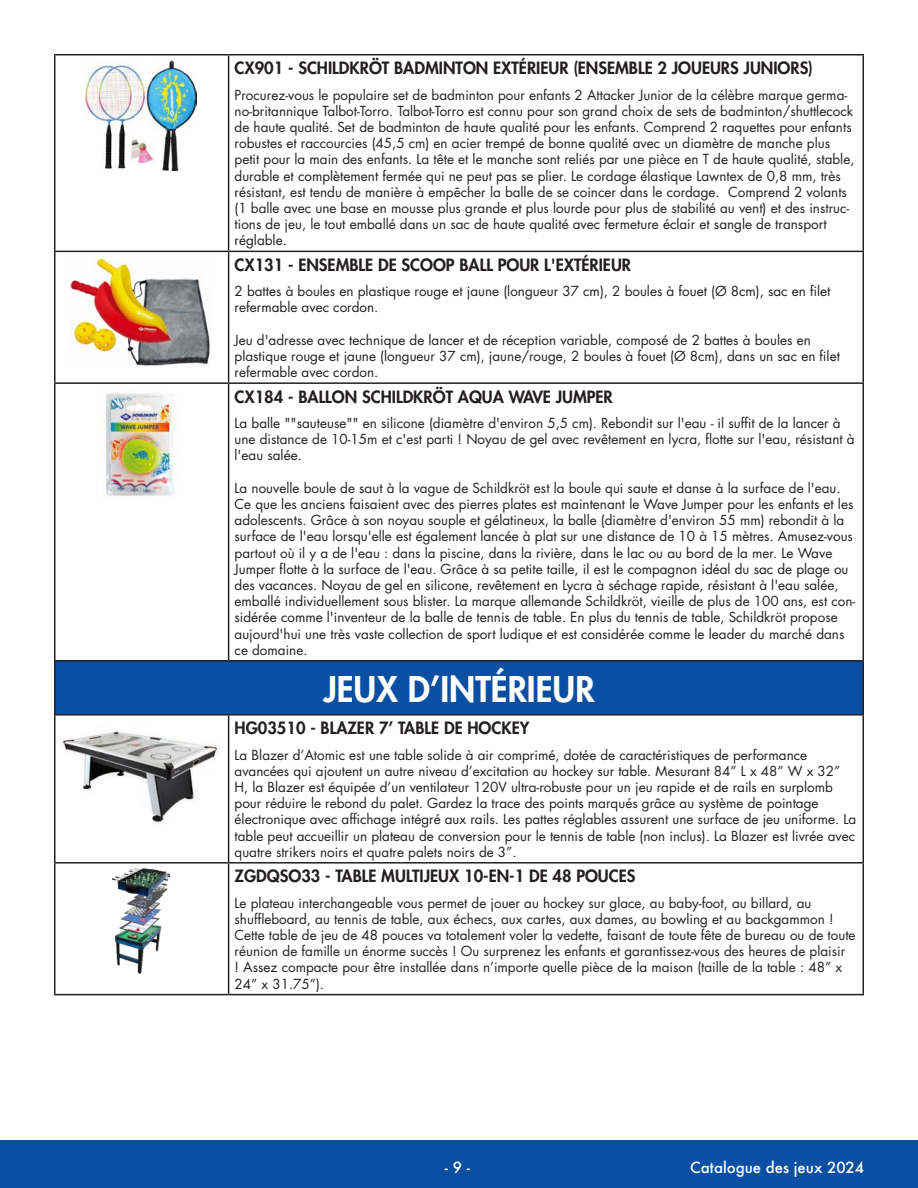
<style>
.page{position:relative;width:918px;height:1188px;background:#fff}
.page>*{position:absolute;margin:0;border:0;box-sizing:border-box;transform-origin:0 0}
.Body{font:800 34.5px "Futura Std";color:#fff}
.Body-2{font:800 16.5px "Futura Std";color:#231f20}
.t1{font:500 15px "Futura";color:#fff}
.Body-3{font:13.5px/16.2px "Futura Std";color:#231f20}
</style>
<div class="page">
<div style="left:0;top:1140px;width:918px;height:48px;background:#0a4fa2"></div>
<div style="left:55px;top:661px;width:808px;height:54px;background:#0a4fa2"></div>
<hr style="left:54px;top:54px;width:175px;height:2px;background:#231f20">
<hr style="left:54px;top:56px;width:2px;height:195px;background:#231f20">
<hr style="left:229px;top:54px;width:635px;height:2px;background:#231f20">
<hr style="left:228px;top:56px;width:1px;height:195px;background:#231f20">
<hr style="left:862px;top:56px;width:2px;height:195px;background:#231f20">
<hr style="left:54px;top:251px;width:175px;height:1px;background:#231f20">
<hr style="left:54px;top:252px;width:2px;height:130px;background:#231f20">
<hr style="left:229px;top:251px;width:635px;height:1px;background:#231f20">
<hr style="left:228px;top:252px;width:1px;height:130px;background:#231f20">
<hr style="left:862px;top:252px;width:2px;height:130px;background:#231f20">
<hr style="left:54px;top:382px;width:175px;height:2px;background:#231f20">
<hr style="left:54px;top:384px;width:2px;height:276px;background:#231f20">
<hr style="left:229px;top:382px;width:635px;height:2px;background:#231f20">
<hr style="left:228px;top:384px;width:1px;height:276px;background:#231f20">
<hr style="left:862px;top:384px;width:2px;height:276px;background:#231f20">
<hr style="left:54px;top:660px;width:175px;height:2px;background:#231f20">
<hr style="left:54px;top:662px;width:2px;height:52px;background:#231f20">
<hr style="left:229px;top:660px;width:635px;height:2px;background:#231f20">
<hr style="left:862px;top:662px;width:2px;height:52px;background:#231f20">
<hr style="left:54px;top:714px;width:175px;height:2px;background:#231f20">
<hr style="left:54px;top:716px;width:2px;height:146px;background:#231f20">
<hr style="left:229px;top:714px;width:635px;height:2px;background:#231f20">
<hr style="left:228px;top:716px;width:1px;height:146px;background:#231f20">
<hr style="left:862px;top:716px;width:2px;height:146px;background:#231f20">
<hr style="left:54px;top:862px;width:175px;height:2px;background:#231f20">
<hr style="left:54px;top:864px;width:2px;height:130px;background:#231f20">
<hr style="left:229px;top:862px;width:635px;height:2px;background:#231f20">
<hr style="left:228px;top:864px;width:1px;height:130px;background:#231f20">
<hr style="left:862px;top:864px;width:2px;height:130px;background:#231f20">
<hr style="left:54px;top:994px;width:175px;height:1px;background:#231f20">
<hr style="left:229px;top:994px;width:635px;height:1px;background:#231f20">
<img style="left:85px;top:61px;width:112px;height:110px">
<img style="left:70px;top:258px;width:140px;height:108px">
<img style="left:106px;top:389px;width:68px;height:107px">
<img style="left:62px;top:731px;width:159px;height:93px">
<img style="left:112px;top:869px;width:58px;height:105px">
<p class="Body-2" style="left:235px;top:58px;width:580px">CX901 - SCHILDKRÖT BADMINTON EXTÉRIEUR (ENSEMBLE 2 JOUEURS JUNIORS)</p>
<p class="Body-3" style="left:235px;top:87px;width:621px">Procurez-vous le populaire set de badminton pour enfants 2 Attacker Junior de la célèbre marque germa&shy;no-britannique Talbot-Torro. Talbot-Torro est connu pour son grand choix de sets de badminton/shuttlecock de haute qualité. Set de badminton de haute qualité pour les enfants. Comprend 2 raquettes pour enfants robustes et raccourcies (45,5 cm) en acier trempé de bonne qualité avec un diamètre de manche plus petit pour la main des enfants. La tête et le manche sont reliés par une pièce en T de haute qualité, stable, durable et complètement fermée qui ne peut pas se plier. Le cordage élastique Lawntex de 0,8 mm, très résistant, est tendu de manière à empêcher la balle de se coincer dans le cordage. Comprend 2 volants (1 balle avec une base en mousse plus grande et plus lourde pour plus de stabilité au vent) et des instruc&shy;tions de jeu, le tout emballé dans un sac de haute qualité avec fermeture éclair et sangle de transport réglable.</p>
<p class="Body-2" style="left:235px;top:254px;width:398px">CX131 - ENSEMBLE DE SCOOP BALL POUR L'EXTÉRIEUR</p>
<p class="Body-3" style="left:235px;top:283px;width:597px">2 battes à boules en plastique rouge et jaune (longueur 37 cm), 2 boules à fouet (Ø 8cm), sac en filet refermable avec cordon.</p>
<p class="Body-3" style="left:235px;top:332px;width:607px">Jeu d'adresse avec technique de lancer et de réception variable, composé de 2 battes à boules en plastique rouge et jaune (longueur 37 cm), jaune/rouge, 2 boules à fouet (Ø 8cm), dans un sac en filet refermable avec cordon.</p>
<p class="Body-2" style="left:235px;top:386px;width:380px">CX184 - BALLON SCHILDKRÖT AQUA WAVE JUMPER</p>
<p class="Body-3" style="left:235px;top:415px;width:622px">La balle ""sauteuse"" en silicone (diamètre d'environ 5,5 cm). Rebondit sur l'eau - il suffit de la lancer à une distance de 10-15m et c'est parti ! Noyau de gel avec revêtement en lycra, flotte sur l'eau, résistant à l'eau salée.</p>
<p class="Body-3" style="left:235px;top:480px;width:622px">La nouvelle boule de saut à la vague de Schildkröt est la boule qui saute et danse à la surface de l'eau.<br>Ce que les anciens faisaient avec des pierres plates est maintenant le Wave Jumper pour les enfants et les adolescents. Grâce à son noyau souple et gélatineux, la balle (diamètre d'environ 55 mm) rebondit à la surface de l'eau lorsqu'elle est également lancée à plat sur une distance de 10 à 15 mètres. Amusez-vous partout où il y a de l'eau : dans la piscine, dans la rivière, dans le lac ou au bord de la mer. Le Wave Jumper flotte à la surface de l'eau. Grâce à sa petite taille, il est le compagnon idéal du sac de plage ou des vacances. Noyau de gel en silicone, revêtement en Lycra à séchage rapide, résistant à l'eau salée, emballé individuellement sous blister. La marque allemande Schildkröt, vieille de plus de 100 ans, est con&shy;sidérée comme l'inventeur de la balle de tennis de table. En plus du tennis de table, Schildkröt propose aujourd'hui une très vaste collection de sport ludique et est considérée comme le leader du marché dans ce domaine.</p>
<p class="Body" style="left:323px;top:667px;width:273px">JEUX D’INTÉRIEUR</p>
<p class="Body-2" style="left:235px;top:718px;width:296px">HG03510 - BLAZER 7’ TABLE DE HOCKEY</p>
<p class="Body-3" style="left:235px;top:747px;width:623px">La Blazer d’Atomic est une table solide à air comprimé, dotée de caractéristiques de performance avancées qui ajoutent un autre niveau d’excitation au hockey sur table. Mesurant 84” L x 48” W x 32” H, la Blazer est équipée d’un ventilateur 120V ultra-robuste pour un jeu rapide et de rails en surplomb pour réduire le rebond du palet. Gardez la trace des points marqués grâce au système de pointage électronique avec affichage intégré aux rails. Les pattes réglables assurent une surface de jeu uniforme. La table peut accueillir un plateau de conversion pour le tennis de table (non inclus). La Blazer est livrée avec quatre strikers noirs et quatre palets noirs de 3”.</p>
<p class="Body-2" style="left:235px;top:866px;width:402px">ZGDQSO33 - TABLE MULTIJEUX 10-EN-1 DE 48 POUCES</p>
<p class="Body-3" style="left:235px;top:895px;width:623px">Le plateau interchangeable vous permet de jouer au hockey sur glace, au baby-foot, au billard, au shuffleboard, au tennis de table, aux échecs, aux cartes, aux dames, au bowling et au backgammon !<br>Cette table de jeu de 48 pouces va totalement voler la vedette, faisant de toute fête de bureau ou de toute réunion de famille un énorme succès ! Ou surprenez les enfants et garantissez-vous des heures de plaisir<br>! Assez compacte pour être installée dans n’importe quelle pièce de la maison (taille de la table : 48” x 24” x 31.75”).</p>
<p class="t1" style="left:445px;top:1158px;width:27px">- 9 -</p>
<p class="t1" style="left:690px;top:1158px;width:175px">Catalogue des jeux 2024</p>
</div>
